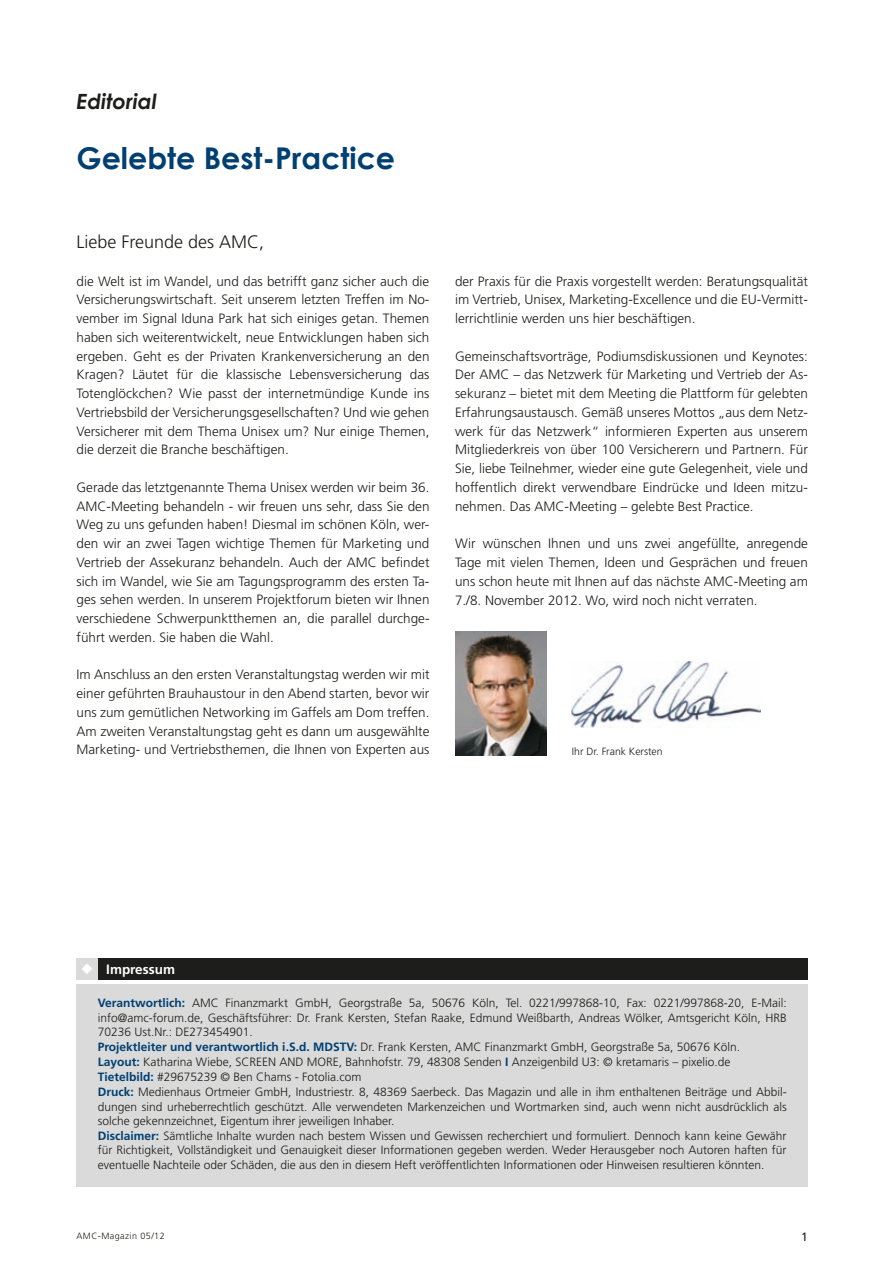
<style>
.page{position:relative;width:893px;height:1263px;background:#fff}
.page>*{position:absolute;margin:0;border:0;box-sizing:border-box;transform-origin:0 0}
.t1{font:700 30px "Century Gothic";color:#003f72}
.t2{font:italic 700 21px "Century Gothic";color:#1d1d1b}
.t3{font:300 18px "Frutiger";color:#1d1d1b}
.t4{font:300 13.5px/18.8px "Frutiger";color:#1d1d1b;text-align:justify}
.t5{font:700 13.5px "Frutiger";color:#fff}
.t6{font:300 12px/14.7px "Frutiger";color:#1d1d1b}
.t7{font:12px "Frutiger";color:#1d1d1b}
.t8{font:300 10.5px "Frutiger";color:#1d1d1b}
.t9{font:300 9px "Frutiger";letter-spacing:.05em;color:#1d1d1b}
.s1{font-weight:700;color:#003f72}
</style>
<div class="page">
<img style="left:455px;top:631px;width:91px;height:124px">
<div style="left:77px;top:984px;width:731px;height:203px;background:#dadada"></div>
<div style="left:98px;top:958px;width:710px;height:22px;background:#1d1d1b"></div>
<div style="left:77px;top:958px;width:21px;height:22px;background:#dadada"></div>
<img style="left:572px;top:661px;width:189px;height:67px">
<h2 class="t2" style="left:77px;top:88px;width:82px">Editorial</h2>
<h1 class="t1" style="left:77px;top:140px;width:320px">Gelebte Best-Practice</h1>
<h3 class="t3" style="left:77px;top:232px;width:189px">Liebe Freunde des AMC,</h3>
<p class="t4" style="left:77px;top:271px;width:354px">die Welt ist im Wandel, und das betrifft ganz sicher auch die Versicherungswirtschaft. Seit unserem letzten Treffen im No&shy;vember im Signal Iduna Park hat sich einiges getan. Themen haben sich weiterentwickelt, neue Entwicklungen haben sich ergeben. Geht es der Privaten Krankenversicherung an den Kragen? Läutet für die klassische Lebensversicherung das Totenglöckchen? Wie passt der internetmündige Kunde ins Vertriebsbild der Versicherungsgesellschaften? Und wie gehen Versicherer mit dem Thema Unisex um? Nur einige Themen, die derzeit die Branche beschäftigen.</p>
<p class="t4" style="left:77px;top:478px;width:354px">Gerade das letztgenannte Thema Unisex werden wir beim 36.<br>AMC-Meeting behandeln - wir freuen uns sehr, dass Sie den Weg zu uns gefunden haben! Diesmal im schönen Köln, wer&shy;den wir an zwei Tagen wichtige Themen für Marketing und Vertrieb der Assekuranz behandeln. Auch der AMC befindet sich im Wandel, wie Sie am Tagungsprogramm des ersten Ta&shy;ges sehen werden. In unserem Projektforum bieten wir Ihnen verschiedene Schwerpunktthemen an, die parallel durchge&shy;führt werden. Sie haben die Wahl.</p>
<p class="t4" style="left:77px;top:665px;width:354px">Im Anschluss an den ersten Veranstaltungstag werden wir mit einer geführten Brauhaustour in den Abend starten, bevor wir uns zum gemütlichen Networking im Gaffels am Dom treffen.<br>Am zweiten Veranstaltungstag geht es dann um ausgewählte Marketing- und Vertriebsthemen, die Ihnen von Experten aus</p>
<p class="t4" style="left:455px;top:272px;width:354px">der Praxis für die Praxis vorgestellt werden: Beratungsqualität im Vertrieb, Unisex, Marketing-Excellence und die EU-Vermitt&shy;lerrichtlinie werden uns hier beschäftigen.</p>
<p class="t4" style="left:455px;top:347px;width:354px">Gemeinschaftsvorträge, Podiumsdiskussionen und Keynotes:<br>Der AMC – das Netzwerk für Marketing und Vertrieb der As&shy;sekuranz – bietet mit dem Meeting die Plattform für gelebten Erfahrungsaustausch. Gemäß unseres Mottos „aus dem Netz&shy;werk für das Netzwerk“ informieren Experten aus unserem Mitgliederkreis von über 100 Versicherern und Partnern. Für Sie, liebe Teilnehmer, wieder eine gute Gelegenheit, viele und hoffentlich direkt verwendbare Eindrücke und Ideen mitzu&shy;nehmen. Das AMC-Meeting – gelebte Best Practice.</p>
<p class="t4" style="left:455px;top:534px;width:354px">Wir wünschen Ihnen und uns zwei angefüllte, anregende Tage mit vielen Themen, Ideen und Gesprächen und freuen uns schon heute mit Ihnen auf das nächste AMC-Meeting am 7./8. November 2012. Wo, wird noch nicht verraten.</p>
<p class="t8" style="left:572px;top:746px;width:92px">Ihr Dr. Frank Kersten</p>
<p class="t5" style="left:81px;top:961px;width:95px">◆ Impressum</p>
<p class="t6" style="left:98px;top:996px;width:690px"><span class="s1">Verantwortlich:</span> AMC Finanzmarkt GmbH, Georgstraße 5a, 50676 Köln, Tel. 0221/997868-10, Fax: 0221/997868-20, E-Mail: info@amc-forum.de, Geschäftsführer: Dr. Frank Kersten, Stefan Raake, Edmund Weißbarth, Andreas Wölker, Amtsgericht Köln, HRB 70236 Ust.Nr.: DE273454901.<br><span class="s1">Projektleiter und verantwortlich i.S.d. MDSTV:</span> Dr. Frank Kersten, AMC Finanzmarkt GmbH, Georgstraße 5a, 50676 Köln.<br><span class="s1">Layout:</span> Katharina Wiebe, SCREEN AND MORE, Bahnhofstr. 79, 48308 Senden <span class="s1">I</span> Anzeigenbild U3: © kretamaris – pixelio.de <span class="s1">Tietelbild:</span> #29675239 © Ben Chams - Fotolia.com<br><span class="s1">Druck:</span> Medienhaus Ortmeier GmbH, Industriestr. 8, 48369 Saerbeck. Das Magazin und alle in ihm enthaltenen Beiträge und Abbil&shy;dungen sind urheberrechtlich geschützt. Alle verwendeten Markenzeichen und Wortmarken sind, auch wenn nicht ausdrücklich als solche gekennzeichnet, Eigentum ihrer jeweiligen Inhaber.<br><span class="s1">Disclaimer:</span> Sämtliche Inhalte wurden nach bestem Wissen und Gewissen recherchiert und formuliert. Dennoch kann keine Gewähr für Richtigkeit, Vollständigkeit und Genauigkeit dieser Informationen gegeben werden. Weder Herausgeber noch Autoren haften für eventuelle Nachteile oder Schäden, die aus den in diesem Heft veröffentlichten Informationen oder Hinweisen resultieren könnten.</p>
<p class="t9" style="left:77px;top:1230px;width:90px">AMC-Magazin 05/12</p>
<p class="t7" style="left:801px;top:1230px;width:8px">1</p>
</div>
